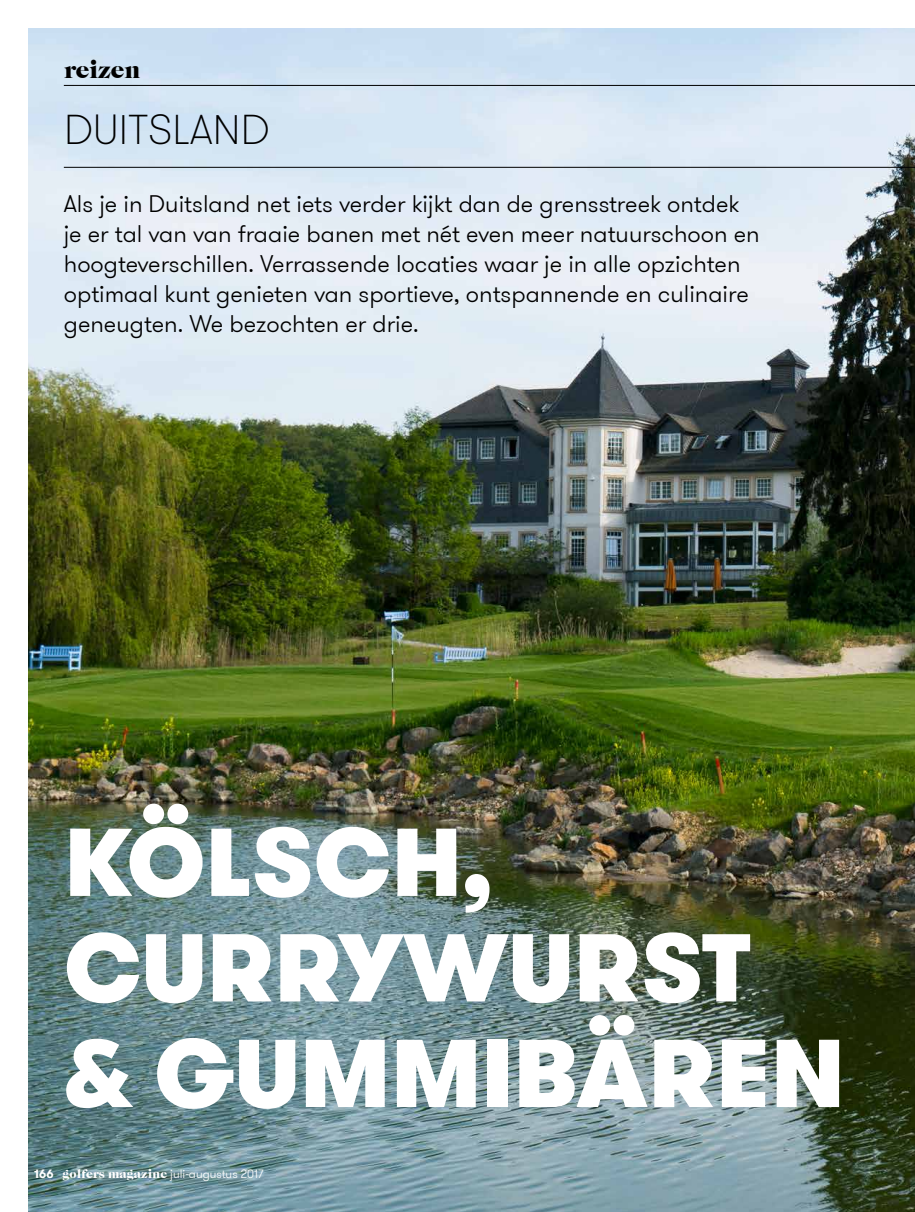
<style>
.page{position:relative;width:915px;height:1212px;background:#fff}
.page>*{position:absolute;margin:0;border:0;box-sizing:border-box;transform-origin:0 0}
.t1{font:900 96.15px/105.6px "GT Walsheim Pro";letter-spacing:.005em;color:#fff}
.t2{font:100 42px "GT Walsheim Pro";letter-spacing:.005em;color:#000}
.t3{font:300 24px/30px "GT Walsheim Pro";color:#000}
.t4{font:24px "Caslon Graphique EF";letter-spacing:-.01em;color:#000}
.t5{font:300 12px "GT Walsheim Pro";color:#fff}
.s1{font-family:"Interstate"}
.s2{font-weight:700}
.s3{font-family:"Caslon Graphique EF";font-weight:400}
</style>
<div class="page">
<img style="left:28px;top:28px;width:886px;height:1184px">
<hr style="left:64px;top:85px;width:850px;height:1px;background:#000">
<hr style="left:64px;top:167px;width:850px;height:1px;background:#000">
<p class="t4" style="left:64px;top:56px;width:78px">reizen</p>
<h2 class="t2" style="left:64px;top:103px;width:207px">DUITSLAND</h2>
<p class="t3" style="left:64px;top:189px;width:697px">Als je in Duitsland net iets verder kijkt dan de grensstreek ontdek je er tal van van fraaie banen met nét even meer natuurschoon en hoogteverschillen. Verrassende locaties waar je in alle opzichten optimaal kunt genieten van sportieve, ontspannende en culinaire geneugten. We bezochten er drie.</p>
<h1 class="t1" style="left:64px;top:809px;width:782px">KÖLSCH,<br>CURRYWURST<br><span class="s1">&amp;</span> GUMMIBÄREN</h1>
<p class="t5" style="left:34px;top:1166px;width:231px"><span class="s2">166</span> <span class="s3">golfers magazine</span> juli-augustus 2017</p>
</div>
